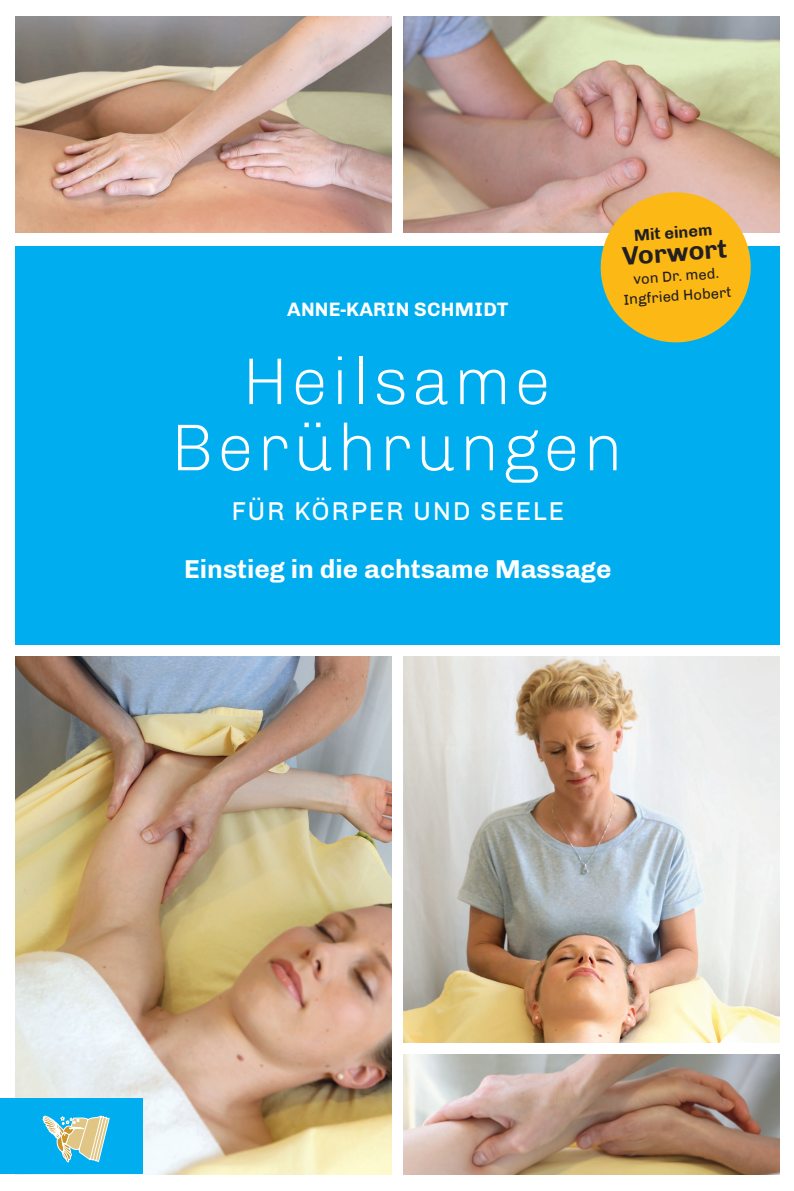
<style>
.page{position:relative;width:794px;height:1191px;background:#fff}
.page>*{position:absolute;margin:0;border:0;box-sizing:border-box;transform-origin:0 0}
.t1{font:300 66.15px/66.1px "Chivo";letter-spacing:.05em;color:#fff;text-align:center}
.t2{font:700 26.43px "Chivo";color:#fff}
.t3{font:26.43px "Chivo";letter-spacing:.06em;color:#fff}
.t4{font:700 26.43px "Chivo";color:#231f20}
.t5{font:700 19.78px "Chivo";letter-spacing:.01em;color:#fff}
.t6{font:700 16.62px "Chivo";color:#231f20}
.t7{font:14.88px/19.8px "Chivo";color:#231f20;text-align:center}
</style>
<div class="page">
<img style="left:15px;top:656px;width:376px;height:518px">
<img style="left:404px;top:656px;width:376px;height:386px">
<div style="left:15px;top:246px;width:765px;height:398px;background:#00aeef"></div>
<img style="left:404px;top:16px;width:376px;height:216px">
<img style="left:15px;top:16px;width:376px;height:216px">
<svg style="left:598px;top:190px;width:155px;height:153px;background:#d7b642"></svg>
<div style="left:0;top:1098px;width:143px;height:76px;background:#00aeef"></div>
<svg style="left:43px;top:1115px;width:66px;height:47px"></svg>
<img style="left:404px;top:1054px;width:376px;height:120px">
<p class="t6" style="left:633px;top:225px;width:80px;rotate:-4deg">Mit einem</p>
<p class="t4" style="left:621px;top:240px;width:106px;rotate:-4deg">Vorwort</p>
<p class="t7" style="left:622px;top:270px;width:109px;rotate:-4deg">von Dr. med.<br>Ingfried Hobert</p>
<p class="t5" style="left:287px;top:298px;width:223px">ANNE-KARIN SCHMIDT</p>
<h1 class="t1" style="left:172px;top:348px;width:453px">Heilsame<br>Berührungen</h1>
<p class="t3" style="left:231px;top:495px;width:334px">FÜR KÖRPER UND SEELE</p>
<p class="t2" style="left:184px;top:553px;width:429px">Einstieg in die achtsame Massage</p>
</div>
